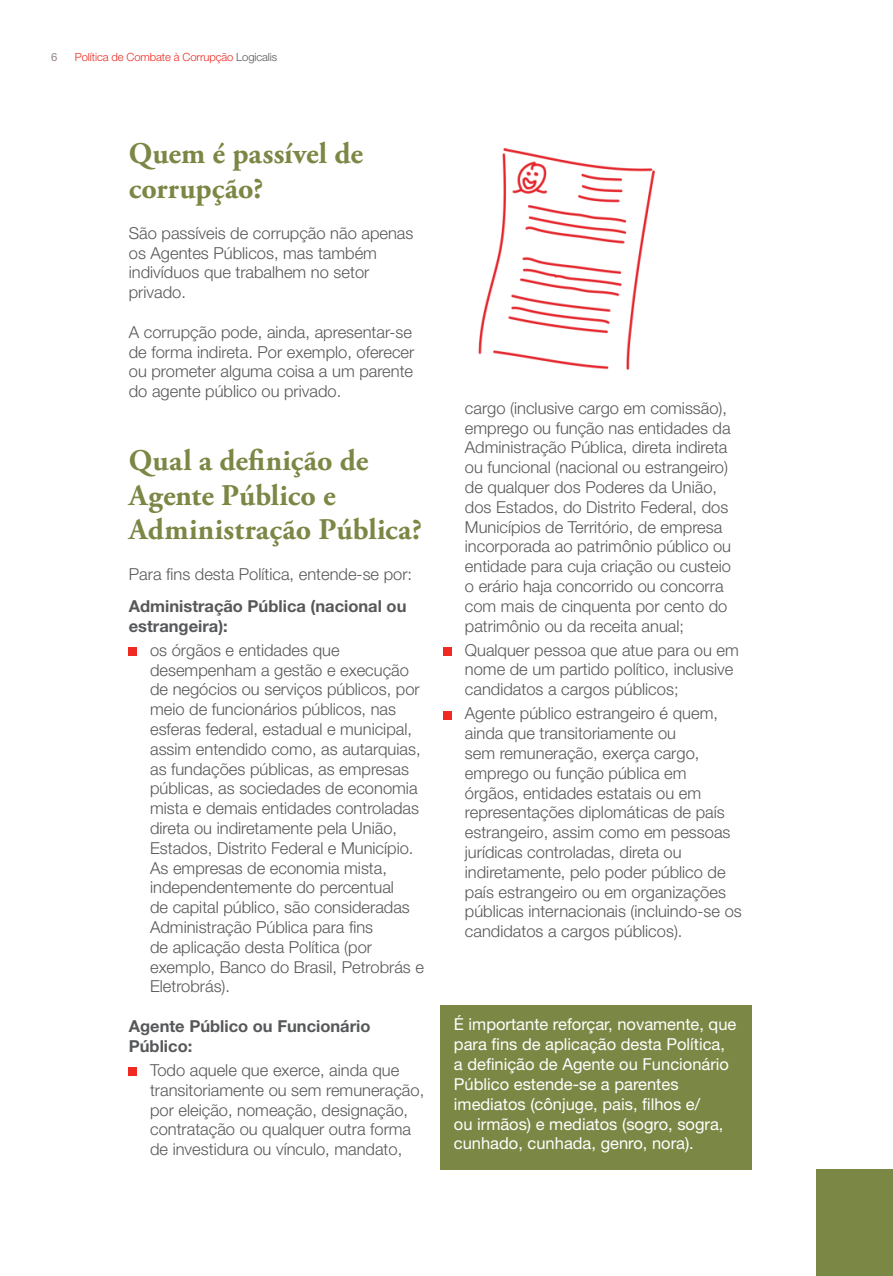
<style>
.page{position:relative;width:893px;height:1276px;background:#fff}
.page>*{position:absolute;margin:0;border:0;box-sizing:border-box;transform-origin:0 0}
.título_1{font:700 30px/34.5px "Adobe Garamond Pro";letter-spacing:.005em;color:#7b8744}
.bullet_simples{font:300 16.5px/19.8px "Helvetica Neue LT Std";color:#57585a}
.texto{font:300 16.5px/19.8px "Helvetica Neue LT Std";color:#57585a}
.texto-2{font:16.5px/19.8px "Helvetica Neue LT Std";color:#fff}
.texto-3{font:700 16.5px/19.8px "Helvetica Neue LT Std";color:#57585a}
.t1{font:300 11.25px "Helvetica Neue LT Std";letter-spacing:-.01em;color:#ee2a23}
.t2{font:11.25px "Helvetica Neue LT Std";color:#928784}
.s1{color:#57585a}
</style>
<div class="page">
<div style="left:816px;top:1169px;width:77px;height:107px;background:#7b8744"></div>
<div style="left:444px;top:647px;width:8px;height:8px;background:#ee2a23"></div>
<div style="left:444px;top:711px;width:8px;height:8px;background:#ee2a23"></div>
<img style="left:478px;top:147px;width:178px;height:223px">
<div style="left:129px;top:647px;width:8px;height:9px;background:#ee2a23"></div>
<div style="left:129px;top:1067px;width:8px;height:9px;background:#ee2a23"></div>
<div style="left:440px;top:1005px;width:311px;height:164px;background:#7b8744"></div>
<p class="t2" style="left:51px;top:50px;width:8px">6</p>
<p class="t1" style="left:75px;top:50px;width:204px">Política de Combate à Corrupção <span class="s1">Logicalis</span></p>
<p class="título_1" style="left:129px;top:137px;width:236px">Quem é passível de corrupção?</p>
<p class="texto" style="left:129px;top:223px;width:286px">São passíveis de corrupção não apenas os Agentes Públicos, mas também indivíduos que trabalhem no setor privado.</p>
<p class="texto" style="left:129px;top:322px;width:287px">A corrupção pode, ainda, apresentar-se de forma indireta. Por exemplo, oferecer ou prometer alguma coisa a um parente do agente público ou privado.</p>
<p class="título_1" style="left:129px;top:444px;width:295px">Qual a definição de<br>Agente Público e<br>Administração Pública?</p>
<p class="texto" style="left:129px;top:564px;width:285px">Para fins desta Política, entende-se por:</p>
<p class="texto-3" style="left:129px;top:596px;width:279px">Administração Pública (nacional ou estrangeira):</p>
<p class="bullet_simples" style="left:150px;top:639px;width:275px">os órgãos e entidades que desempenham a gestão e execução de negócios ou serviços públicos, por meio de funcionários públicos, nas esferas federal, estadual e municipal, assim entendido como, as autarquias, as fundações públicas, as empresas públicas, as sociedades de economia mista e demais entidades controladas direta ou indiretamente pela União, Estados, Distrito Federal e Município.<br>As empresas de economia mista, independentemente do percentual<br>de capital público, são consideradas Administração Pública para fins<br>de aplicação desta Política (por exemplo, Banco do Brasil, Petrobrás e Eletrobrás).</p>
<p class="texto-3" style="left:129px;top:1016px;width:243px">Agente Público ou Funcionário<br>Público:</p>
<p class="bullet_simples" style="left:150px;top:1059px;width:276px">Todo aquele que exerce, ainda que transitoriamente ou sem remuneração, por eleição, nomeação, designação, contratação ou qualquer outra forma de investidura ou vínculo, mandato,</p>
<p class="bullet_simples" style="left:465px;top:397px;width:268px">cargo (inclusive cargo em comissão), emprego ou função nas entidades da Administração Pública, direta indireta ou funcional (nacional ou estrangeiro) de qualquer dos Poderes da União, dos Estados, do Distrito Federal, dos Municípios de Território, de empresa incorporada ao patrimônio público ou entidade para cuja criação ou custeio o erário haja concorrido ou concorra com mais de cinquenta por cento do patrimônio ou da receita anual;</p>
<p class="bullet_simples" style="left:465px;top:639px;width:275px">Qualquer pessoa que atue para ou em nome de um partido político, inclusive candidatos a cargos públicos;</p>
<p class="bullet_simples" style="left:465px;top:703px;width:278px">Agente público estrangeiro é quem, ainda que transitoriamente ou<br>sem remuneração, exerça cargo, emprego ou função pública em órgãos, entidades estatais ou em representações diplomáticas de país estrangeiro, assim como em pessoas jurídicas controladas, direta ou indiretamente, pelo poder público de país estrangeiro ou em organizações públicas internacionais (incluindo-se os candidatos a cargos públicos).</p>
<p class="texto-2" style="left:454px;top:1014px;width:284px">É importante reforçar, novamente, que para fins de aplicação desta Política, a definição de Agente ou Funcionário Público estende-se a parentes imediatos (cônjuge, pais, filhos e/<br>ou irmãos) e mediatos (sogro, sogra, cunhado, cunhada, genro, nora).</p>
</div>
